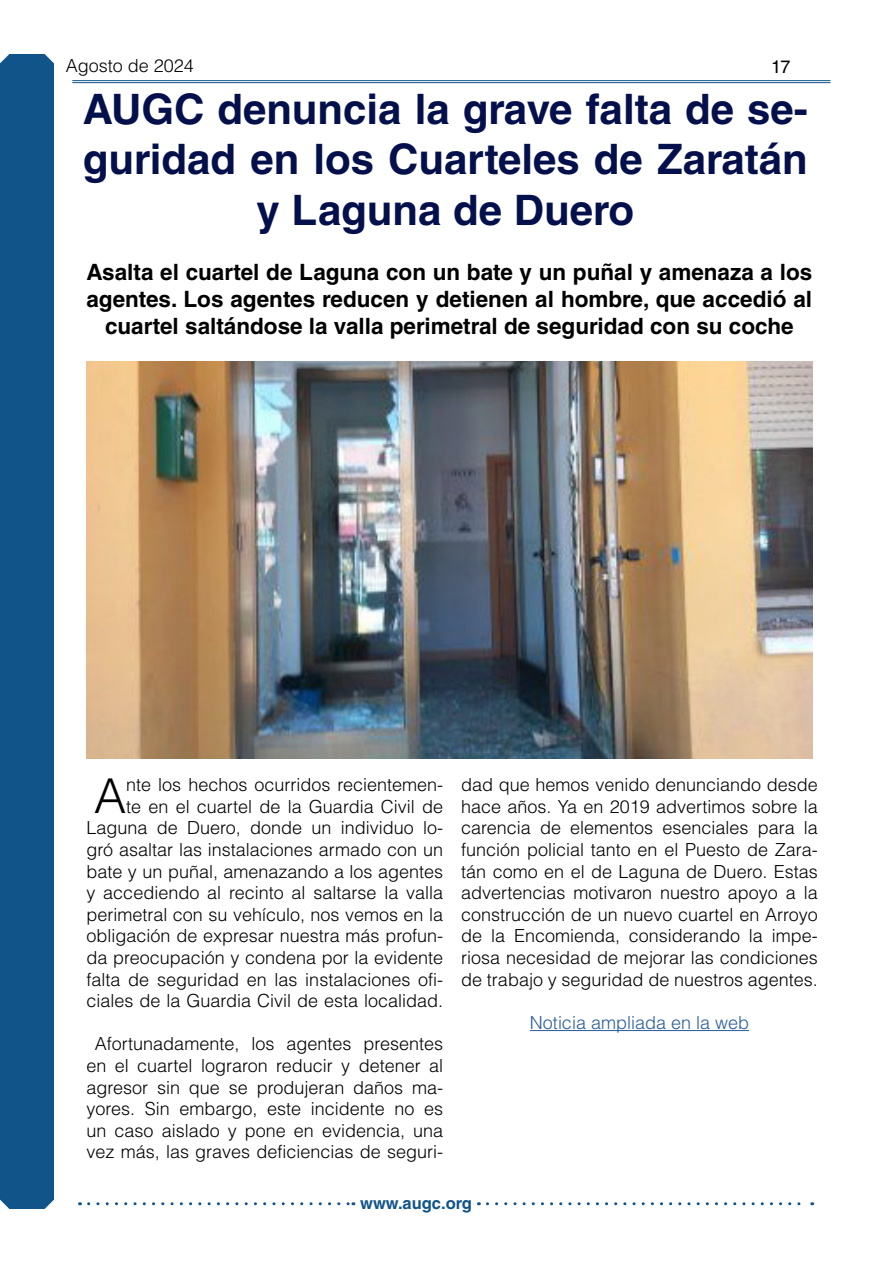
<style>
.page{position:relative;width:893px;height:1263px;background:#fff}
.page>*{position:absolute;margin:0;border:0;box-sizing:border-box;transform-origin:0 0}
.t1{font:300 48px "Helvetica LT Std";color:#000}
.t2{font:700 42px/50.4px "Helvetica LT Std";color:#04104b;text-align:center}
.t3{font:700 22.5px/27px "Helvetica LT Std";color:#000;text-align:center}
.t4{font:300 18px/21.6px "Helvetica LT Std";color:#000;text-align:right}
.t5{font:300 18px "Helvetica LT Std";color:#275b9b}
.t6{font:18px "Helvetica LT Std";color:#000}
.t7{font:700 16.5px "Helvetica LT Std";color:#11548a}
</style>
<div class="page">
<div style="left:0;top:54px;width:54px;height:1155px;background:#11548a"></div>
<svg style="left:89px;top:1202px;width:265px;height:3px"></svg>
<svg style="left:487px;top:1202px;width:326px;height:3px"></svg>
<hr style="left:72px;top:80px;width:758px;height:1px;background:#11548a">
<hr style="left:72px;top:82px;width:758px;height:1px;background:#11548a">
<hr style="left:530px;top:1030px;width:219px;height:1px;background:#275b9b">
<img style="left:86px;top:361px;width:726px;height:397px">
<p class="t4" style="left:66px;top:55px;width:130px">Agosto de 2024</p>
<h2 class="t2" style="left:83px;top:83px;width:726px">AUGC denuncia la grave falta de se&shy;guridad en los Cuarteles de Zaratán y Laguna de Duero</h2>
<p class="t6" style="left:771px;top:56px;width:21px">17</p>
<p class="t3" style="left:86px;top:258px;width:727px">Asalta el cuartel de Laguna con un bate y un puñal y amenaza a los agentes. Los agentes reducen y detienen al hombre, que accedió al cuartel saltándose la valla perimetral de seguridad con su coche</p>
<p class="t4" style="left:86px;top:774px;width:358px">nte los hechos ocurridos recientemen-<br>te en el cuartel de la Guardia Civil de Laguna de Duero, donde un individuo lo&shy;gró asaltar las instalaciones armado con un bate y un puñal, amenazando a los agentes y accediendo al recinto al saltarse la valla perimetral con su vehículo, nos vemos en la obligación de expresar nuestra más profun&shy;da preocupación y condena por la evidente falta de seguridad en las instalaciones ofi&shy;ciales de la Guardia Civil de esta localidad.</p>
<p class="t4" style="left:86px;top:1033px;width:358px;text-align:center">Afortunadamente, los agentes presentes en el cuartel lograron reducir y detener al agresor sin que se produjeran daños ma&shy;yores. Sin embargo, este incidente no es un caso aislado y pone en evidencia, una vez más, las graves deficiencias de seguri-</p>
<h1 class="t1" style="left:94px;top:766px;width:34px">A</h1>
<p class="t4" style="left:461px;top:774px;width:358px;text-align:justify">dad que hemos venido denunciando desde hace años. Ya en 2019 advertimos sobre la carencia de elementos esenciales para la función policial tanto en el Puesto de Zara&shy;tán como en el de Laguna de Duero. Estas advertencias motivaron nuestro apoyo a la construcción de un nuevo cuartel en Arroyo de la Encomienda, considerando la impe&shy;riosa necesidad de mejorar las condiciones de trabajo y seguridad de nuestros agentes.</p>
<p class="t5" style="left:530px;top:1011px;width:221px">Noticia ampliada en la web</p>
<p class="t7" style="left:360px;top:1193px;width:113px">www.augc.org</p>
</div>
